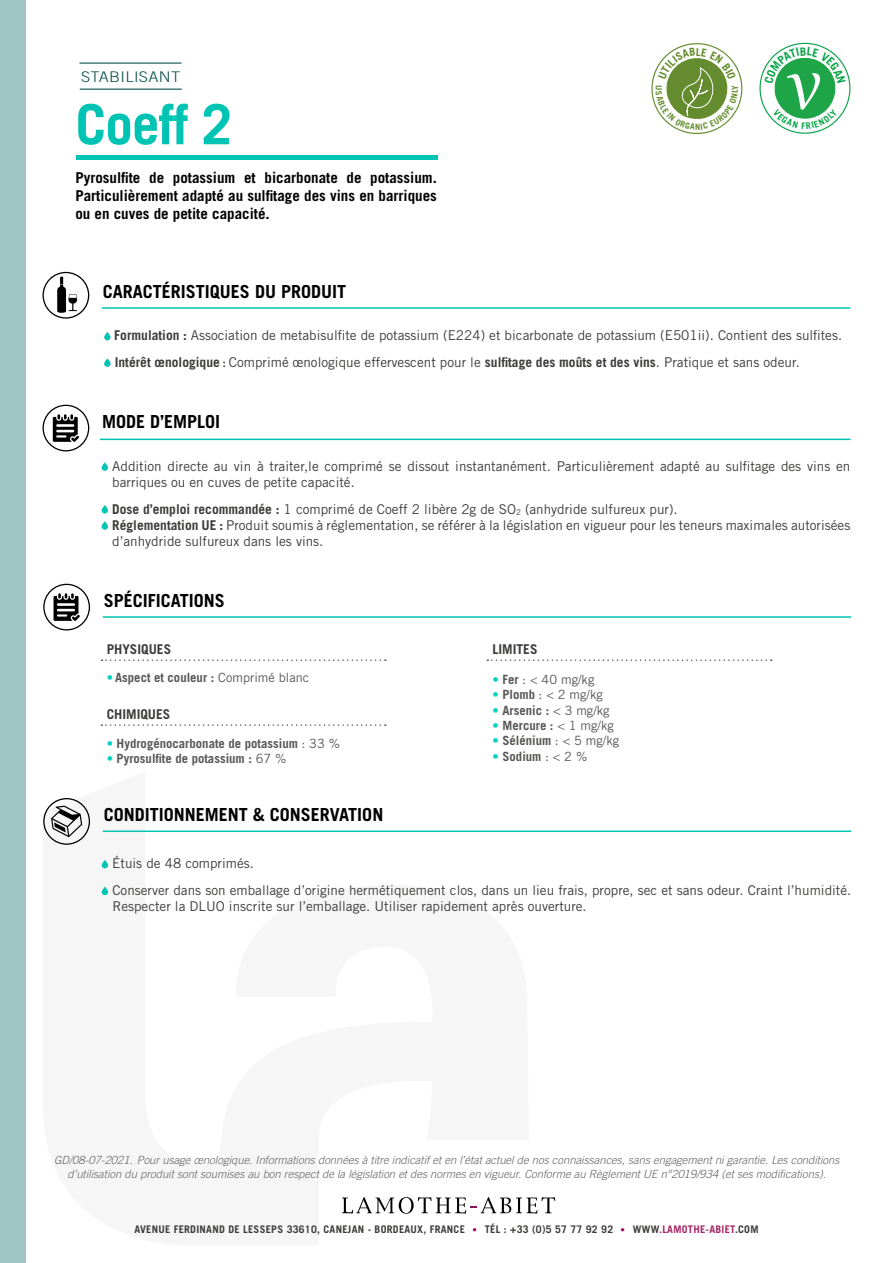
<style>
.page{position:relative;width:893px;height:1263px;background:#fff}
.page>*{position:absolute;margin:0;border:0;box-sizing:border-box;transform-origin:0 0}
.t1{font:700 55.5px "Trade Gothic LT Std";letter-spacing:-.02em;color:#00c4b3}
.t2{font:700 18px "Trade Gothic LT Std";color:#000}
.t3{font:700 15px/18px "Trade Gothic LT Std";color:#000;text-align:justify}
.t4{font:300 14.7px "Trade Gothic LT Std";letter-spacing:.02em;color:#0c504c;scale:1.12 1}
.t5{font:13.5px/16.2px "Trade Gothic LT Std";color:#3c3c3b}
.t6{font:700 13.5px "Trade Gothic LT Std";color:#3c3c3b}
.t7{font:700 12.75px "Trade Gothic LT Std";color:#575756}
.t8{font:12.75px "Trade Gothic LT Std";color:#575756}
.t9{font:italic 300 11.25px/13.5px "Trade Gothic LT Std";color:#646363;text-align:center}
.t10{font:700 10.5px "Trade Gothic LT Std";letter-spacing:.025em;color:#3c3c3b}
.s1{font-weight:700}
.s2{font-family:"Trade Gothic LT Std Bd Cn 20"}
.s3{color:#00d1c2}
.s4{font-weight:400}
.s5{font-weight:700;color:#00d1c2}
.s6{font-family:"Trade Gothic LT Std Cn 18";font-weight:400;font-size:9px;color:#9b0058}
.s7{color:#a42664}
</style>
<div class="page">
<div style="left:0;top:0;width:26px;height:1263px;background:#9fc4c2"></div>
<svg style="left:104px;top:332px;width:7px;height:8px"></svg>
<svg style="left:104px;top:358px;width:7px;height:9px"></svg>
<svg style="left:43px;top:272px;width:46px;height:47px"></svg>
<hr style="left:102px;top:307px;width:748px;height:2px;background:#00c4b3">
<svg style="left:102px;top:462px;width:6px;height:9px"></svg>
<svg style="left:102px;top:505px;width:6px;height:8px"></svg>
<svg style="left:102px;top:521px;width:6px;height:9px"></svg>
<svg style="left:43px;top:405px;width:46px;height:46px"></svg>
<hr style="left:100px;top:439px;width:750px;height:1px;background:#00c4b3">
<hr style="left:76px;top:156px;width:362px;height:4px;background:#00c4b3">
<svg style="left:43px;top:584px;width:47px;height:46px"></svg>
<hr style="left:103px;top:616px;width:748px;height:2px;background:#00c4b3">
<svg style="left:101px;top:659px;width:285px;height:2px"></svg>
<svg style="left:487px;top:659px;width:285px;height:2px"></svg>
<svg style="left:101px;top:724px;width:285px;height:2px"></svg>
<div style="left:102px;top:860px;width:6px;height:8px;background:#00c4b3;border-radius:3px"></div>
<div style="left:102px;top:887px;width:6px;height:8px;background:#00c4b3;border-radius:3px"></div>
<svg style="left:43px;top:798px;width:47px;height:47px"></svg>
<hr style="left:103px;top:830px;width:748px;height:2px;background:#00c4b3">
<svg style="left:342px;top:1197px;width:213px;height:17px"></svg>
<hr style="left:80px;top:63px;width:102px;height:1px;background:#0c504c">
<hr style="left:80px;top:89px;width:102px;height:1px;background:#0c504c">
<svg style="left:759px;top:42px;width:91px;height:92px"></svg>
<svg style="left:651px;top:43px;width:92px;height:91px"></svg>
<p class="t4" style="left:81px;top:68px;width:90px">STABILISANT</p>
<h1 class="t1" style="left:75px;top:90px;width:158px">Coeff 2</h1>
<p class="t3" style="left:75px;top:168px;width:363px">Pyrosulfite de potassium et bicarbonate de potassium.<br>Particulièrement adapté au sulfitage des vins en barriques ou en cuves de petite capacité.</p>
<h2 class="t2" style="left:103px;top:280px;width:245px">CARACTÉRISTIQUES DU PRODUIT</h2>
<p class="t5" style="left:114px;top:322px;width:729px;line-height:26.5px"><span class="s1">Formulation :</span> Association de metabisulfite de potassium (E224) et bicarbonate de potassium (E501ii). Contient des sulfites.<br><span class="s1">Intérêt œnologique</span> <span class="s2">:</span> Comprimé œnologique effervescent pour le <span class="s1">sulfitage des moûts et des vins</span>. Pratique et sans odeur.</p>
<h2 class="t2" style="left:102px;top:411px;width:120px">MODE D’EMPLOI</h2>
<p class="t5" style="left:112px;top:458px;width:740px">Addition directe au vin à traiter,le comprimé se dissout instantanément. Particulièrement adapté au sulfitage des vins en barriques ou en cuves de petite capacité.</p>
<p class="t5" style="left:112px;top:500px;width:740px"><span class="s1">Dose d’emploi recommandée :</span> 1 comprimé de Coeff 2 libère 2g de SO<sub>2</sub> (anhydride sulfureux pur).<br><span class="s1">Réglementation UE :</span> Produit soumis à réglementation, se référer à la législation en vigueur pour les teneurs maximales autorisées d’anhydride sulfureux dans les vins.</p>
<h2 class="t2" style="left:104px;top:590px;width:123px">SPÉCIFICATIONS</h2>
<p class="t6" style="left:107px;top:641px;width:66px">PHYSIQUES</p>
<p class="t7" style="left:107px;top:669px;width:204px"><span class="s3">•</span> Aspect et couleur : <span class="s4">Comprimé blanc</span></p>
<p class="t6" style="left:107px;top:706px;width:65px">CHIMIQUES</p>
<p class="t7" style="left:107px;top:735px;width:235px"><span class="s3">•</span> Hydrogénocarbonate de potassium <span class="s4">: 33 %</span></p>
<p class="t7" style="left:107px;top:750px;width:181px"><span class="s3">•</span> Pyrosulfite de potassium : <span class="s4">67 %</span></p>
<h2 class="t2" style="left:104px;top:804px;width:281px">CONDITIONNEMENT &amp; CONSERVATION</h2>
<p class="t6" style="left:493px;top:641px;width:47px">LIMITES</p>
<p class="t8" style="left:493px;top:672px;width:103px"><span class="s5">•</span> <span class="s1">Fer</span> : &lt; 40 mg/kg</p>
<p class="t8" style="left:493px;top:687px;width:112px"><span class="s5">•</span> <span class="s1">Plomb</span> : &lt; 2 mg/kg</p>
<p class="t7" style="left:493px;top:702px;width:119px"><span class="s3">•</span> Arsenic : <span class="s4">&lt; 3 mg/kg</span></p>
<p class="t7" style="left:493px;top:717px;width:123px"><span class="s3">•</span> Mercure : <span class="s4">&lt; 1 mg/kg</span></p>
<p class="t7" style="left:493px;top:733px;width:128px"><span class="s3">•</span> Sélénium <span class="s4">: &lt; 5 mg/kg</span></p>
<p class="t7" style="left:493px;top:748px;width:96px"><span class="s3">•</span> Sodium <span class="s4">: &lt; 2 %</span></p>
<p class="t5" style="left:112px;top:850px;width:740px;line-height:26.7px">Étuis de 48 comprimés.<br>Conserver dans son emballage d’origine hermétiquement clos, dans un lieu frais, propre, sec et sans odeur. Craint l’humidité.</p>
<p class="t5" style="left:112px;top:898px;width:476px">Respecter la DLUO inscrite sur l’emballage. Utiliser rapidement après ouverture.</p>
<p class="t9" style="left:54px;top:1154px;width:787px">GD/08-07-2021. Pour usage œnologique. Informations données à titre indicatif et en l’état actuel de nos connaissances, sans engagement ni garantie. Les conditions d’utilisation du produit sont soumises au bon respect de la législation et des normes en vigueur. Conforme au Règlement UE n°2019/934 (et ses modifications).</p>
<p class="t10" style="left:134px;top:1223px;width:626px">AVENUE FERDINAND DE LESSEPS 33610, CANEJAN - BORDEAUX, FRANCE <span class="s6">•</span> TÉL : +33 (0)5 57 77 92 92 <span class="s6">•</span> WWW<span class="s7">.LAMOTHE-ABIET</span>.COM</p>
</div>
